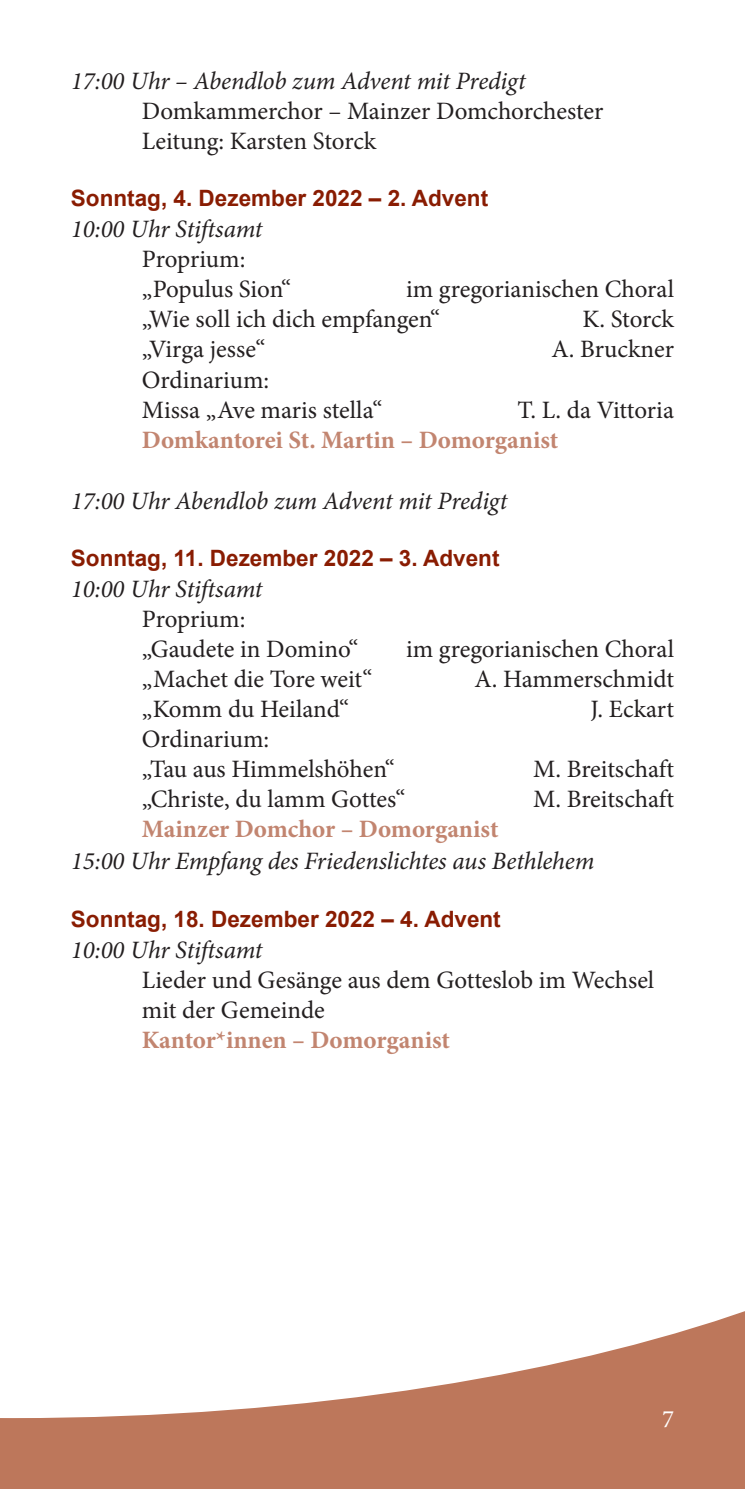
<style>
.page{position:relative;width:745px;height:1489px;background:#fff}
.page>*{position:absolute;margin:0;border:0;box-sizing:border-box;transform-origin:0 0}
.t1{font:25px/30px "Minion Pro";letter-spacing:-.005em;color:#231f20}
.t2{font:italic 25px "Minion Pro";letter-spacing:-.005em;color:#231f20}
.t3{font:700 25px "Minion Pro";letter-spacing:-.005em;color:#c28570}
.t4{font:25px "Minion Pro";color:#fff}
.t5{font:700 22.5px "Arial";color:#891c02}
</style>
<div class="page">
<div style="left:0;top:1240px;width:744px;height:248px;background:#bd775b"></div>
<svg style="left:0;top:1240px;width:744px;height:177px;fill:#fff"></svg>
<p class="t2" style="left:71px;top:64px;width:456px">17:00 Uhr – Abendlob zum Advent mit Predigt</p>
<p class="t1" style="left:142px;top:96px;width:463px">Domkammerchor – Mainzer Domchorchester<br>Leitung: Karsten Storck</p>
<p class="t5" style="left:71px;top:182px;width:418px">Sonntag, 4. Dezember 2022 – 2. Advent</p>
<p class="t2" style="left:71px;top:212px;width:193px">10:00 Uhr Stiftsamt</p>
<p class="t1" style="left:142px;top:244px;width:150px">Proprium: „Populus Sion“</p>
<p class="t1" style="left:142px;top:274px;width:533px;text-indent:264px">im gregorianischen Choral „Wie soll ich dich empfangen“</p>
<p class="t1" style="left:582px;top:304px;width:93px">K. Storck</p>
<p class="t1" style="left:142px;top:334px;width:125px">„Virga jesse“</p>
<p class="t1" style="left:551px;top:334px;width:124px">A. Bruckner</p>
<p class="t1" style="left:142px;top:364px;width:242px">Ordinarium:<br>Missa „Ave maris stella“</p>
<p class="t1" style="left:517px;top:394px;width:158px">T. L. da Vittoria</p>
<p class="t3" style="left:142px;top:422px;width:417px">Domkantorei St. Martin – Domorganist</p>
<p class="t2" style="left:71px;top:483px;width:438px">17:00 Uhr Abendlob zum Advent mit Predigt</p>
<p class="t5" style="left:71px;top:542px;width:430px">Sonntag, 11. Dezember 2022 – 3. Advent</p>
<p class="t2" style="left:71px;top:572px;width:193px">10:00 Uhr Stiftsamt</p>
<p class="t1" style="left:142px;top:604px;width:218px">Proprium:<br>„Gaudete in Domino“</p>
<p class="t1" style="left:406px;top:634px;width:269px">im gregorianischen Choral</p>
<p class="t1" style="left:142px;top:664px;width:232px">„Machet die Tore weit“</p>
<p class="t1" style="left:474px;top:664px;width:201px">A. Hammerschmidt</p>
<p class="t1" style="left:142px;top:694px;width:209px">„Komm du Heiland“</p>
<p class="t1" style="left:590px;top:694px;width:85px">J. Eckart</p>
<p class="t1" style="left:142px;top:724px;width:254px">Ordinarium:<br>„Tau aus Himmelshöhen“</p>
<p class="t1" style="left:532px;top:754px;width:142px">M. Breitschaft</p>
<p class="t1" style="left:142px;top:784px;width:265px">„Christe, du lamm Gottes“</p>
<p class="t1" style="left:532px;top:784px;width:142px">M. Breitschaft</p>
<p class="t3" style="left:142px;top:811px;width:358px">Mainzer Domchor – Domorganist</p>
<p class="t2" style="left:71px;top:843px;width:524px">15:00 Uhr Empfang des Friedenslichtes aus Bethlehem</p>
<p class="t5" style="left:71px;top:903px;width:431px">Sonntag, 18. Dezember 2022 – 4. Advent</p>
<p class="t2" style="left:71px;top:932px;width:193px">10:00 Uhr Stiftsamt</p>
<p class="t1" style="left:142px;top:965px;width:513px">Lieder und Gesänge aus dem Gotteslob im Wechsel mit der Gemeinde</p>
<p class="t3" style="left:142px;top:1022px;width:309px">Kantor*innen – Domorganist</p>
<p class="t4" style="left:661px;top:1402px;width:13px">7</p>
</div>
